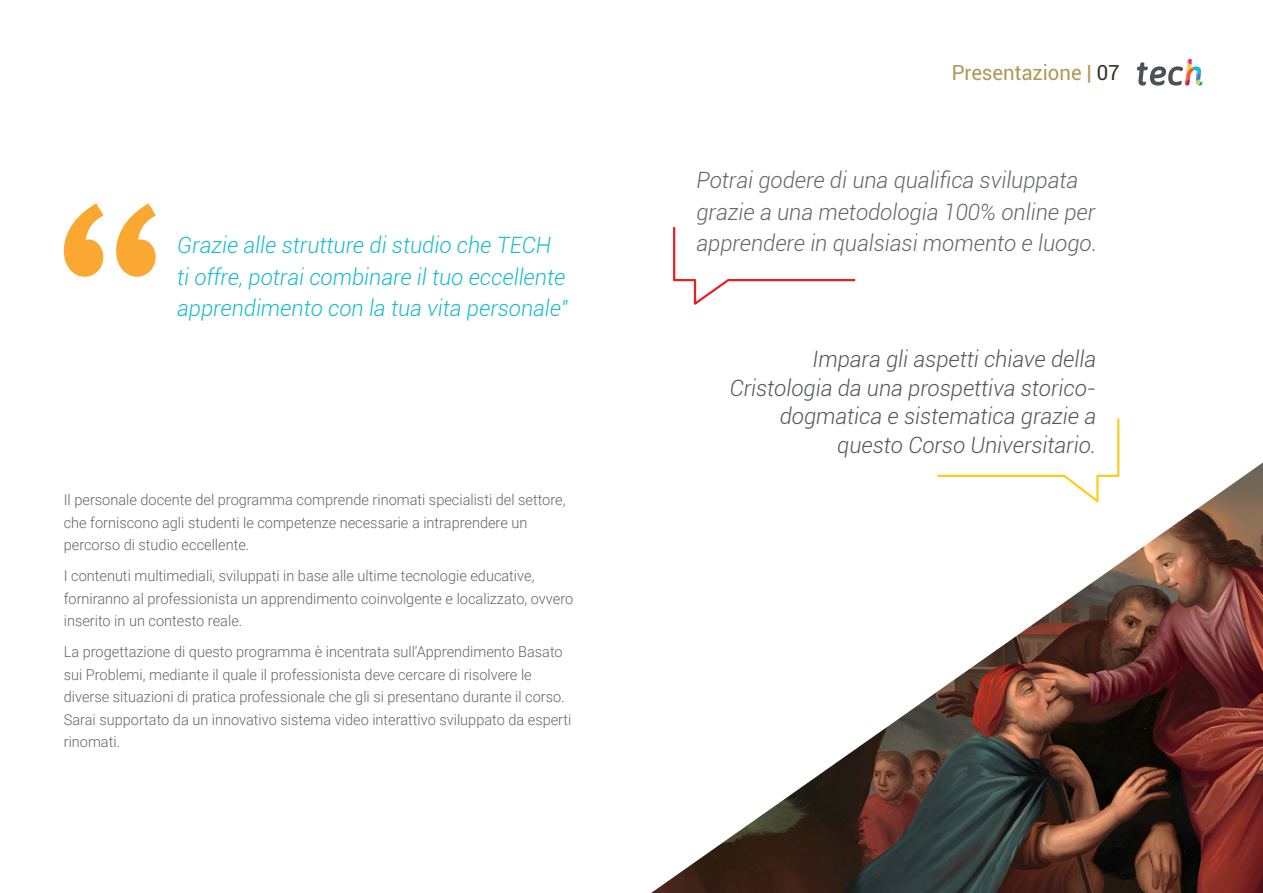
<style>
.page{position:relative;width:1263px;height:893px;background:#fff}
.page>*{position:absolute;margin:0;border:0;box-sizing:border-box;transform-origin:0 0}
.Destacados{font:italic 300 22.5px/28.5px "Roboto";color:#54555a;text-align:right}
.Destacados-2{font:italic 300 22.5px/31.5px "Roboto";color:#17bbcf}
.Destacados-3{font:italic 300 22.5px/31.5px "Roboto";color:#63656a}
.Sección___Pag{font:21px "Roboto";color:#ae9956}
.Texto_Simple{font:300 15px/22.5px "Roboto";color:#63656a}
.s1{color:#342d1f}
</style>
<div class="page">
<svg style="left:64px;top:203px;width:92px;height:74px"></svg>
<svg style="left:1117px;top:418px;width:3px;height:44px"></svg>
<svg style="left:673px;top:227px;width:183px;height:78px"></svg>
<svg style="left:1137px;top:59px;width:65px;height:27px"></svg>
<img style="left:651px;top:462px;width:612px;height:431px">
<p class="Destacados-2" style="left:177px;top:229px;width:392px">Grazie alle strutture di studio che TECH ti offre, potrai combinare il tuo eccellente apprendimento con la tua vita personale"</p>
<p class="Texto_Simple" style="left:64px;top:488px;width:503px">Il personale docente del programma comprende rinomati specialisti del settore, che forniscono agli studenti le competenze necessarie a intraprendere un percorso di studio eccellente.</p>
<p class="Texto_Simple" style="left:64px;top:564px;width:511px">I contenuti multimediali, sviluppati in base alle ultime tecnologie educative, forniranno al professionista un apprendimento coinvolgente e localizzato, ovvero inserito in un contesto reale.</p>
<p class="Texto_Simple" style="left:64px;top:640px;width:509px">La progettazione di questo programma è incentrata sull’Apprendimento Basato sui Problemi, mediante il quale il professionista deve cercare di risolvere le diverse situazioni di pratica professionale che gli si presentano durante il corso.<br>Sarai supportato da un innovativo sistema video interattivo sviluppato da esperti rinomati.</p>
<p class="Sección___Pag" style="left:952px;top:57px;width:169px">Presentazione | <span class="s1">07</span></p>
<p class="Destacados-3" style="left:696px;top:164px;width:402px">Potrai godere di una qualifica sviluppata grazie a una metodologia 100% online per apprendere in qualsiasi momento e luogo.</p>
<p class="Destacados" style="left:730px;top:344px;width:368px">Impara gli aspetti chiave della Cristologia da una prospettiva storico&shy;dogmatica e sistematica grazie a questo Corso Universitario.</p>
</div>
